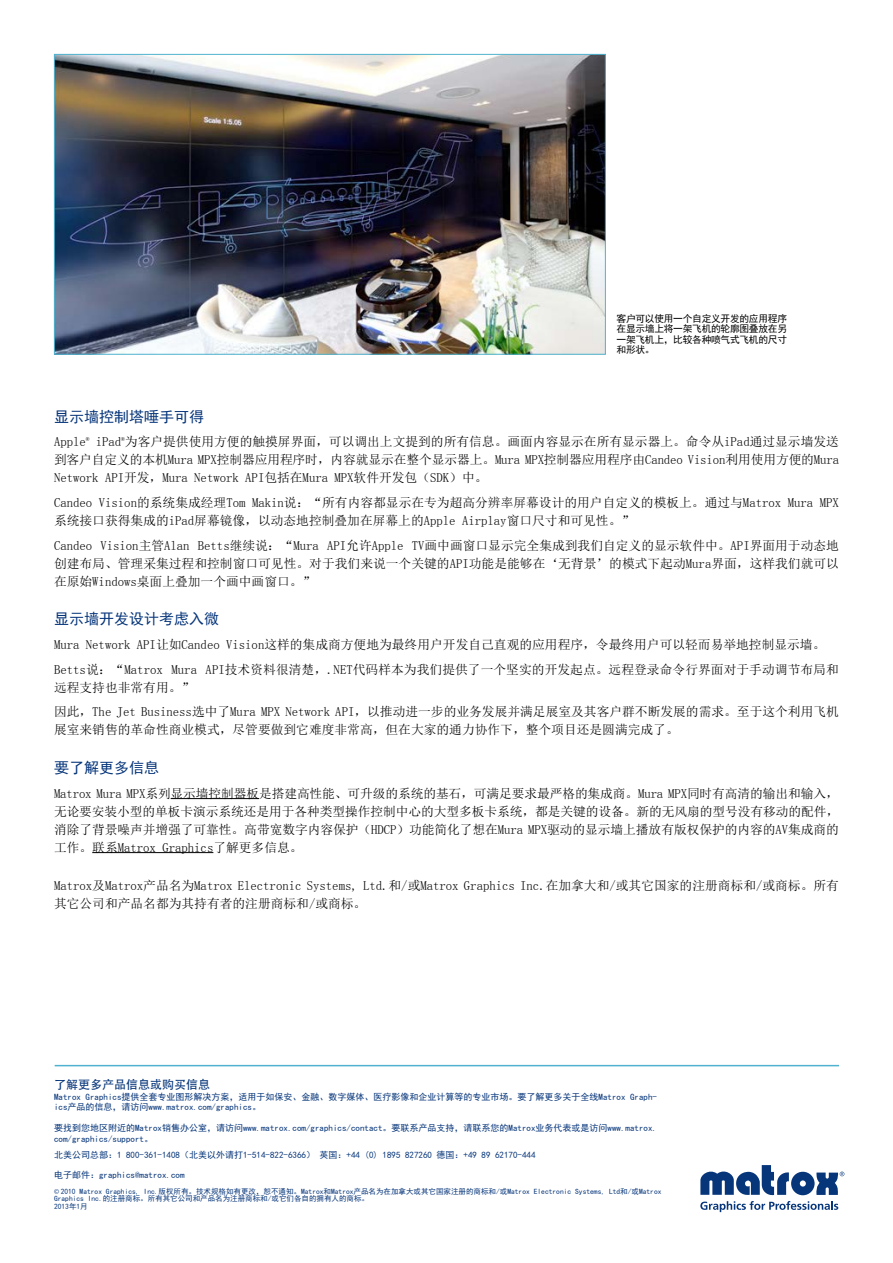
<style>
.page{position:relative;width:893px;height:1263px;background:#fff}
.page>*{position:absolute;margin:0;border:0;box-sizing:border-box;transform-origin:0 0}
.t1{font:15px "Sim Hei";color:#06357a}
.t2{font:12.75px/18px "Sim Sun";color:#000}
.t3{font:12px "Adobe Heiti Std";color:#06357a}
.t4{font:9.75px/10.5px "Sim Hei";letter-spacing:-.03em;color:#000;text-align:justify}
.t5{font:9px/10.5px "Sim Hei";color:#06357a}
.t6{font:7.5px/7.5px "Sim Hei";color:#06357a}
.s1{font-family:"Myriad Pro"}
</style>
<div class="page">
<hr style="left:171px;top:798px;width:88px;height:1px;background:#000">
<hr style="left:92px;top:852px;width:121px;height:1px;background:#000">
<hr style="left:55px;top:1065px;width:784px;height:1px;background:#4fb3cf">
<svg style="left:700px;top:1165px;width:144px;height:47px"></svg>
<img style="left:56px;top:56px;width:548px;height:297px">
<div style="left:54px;top:54px;width:552px;height:301px;border:1px solid #4fb3cf"></div>
<p class="t4" style="left:616px;top:313px;width:172px">客户可以使用一个自定义开发的应用程序在显示墙上将一架飞机的轮廓图叠放在另一架飞机上，比较各种喷气式飞机的尺寸和形状。</p>
<p class="t1" style="left:54px;top:409px;width:151px">显示墙控制塔唾手可得</p>
<p class="t2" style="left:54px;top:433px;width:787px;text-align:justify">Apple<sup>®</sup> iPad<sup>®</sup>为客户提供使用方便的触摸屏界面，可以调出上文提到的所有信息。画面内容显示在所有显示器上。命令从iPad通过显示墙发送到客户自定义的本机Mura MPX控制器应用程序时，内容就显示在整个显示器上。Mura MPX控制器应用程序由Candeo Vision利用使用方便的Mura Network API开发，Mura Network API包括在Mura MPX软件开发包（SDK）中。</p>
<p class="t2" style="left:54px;top:494px;width:786px">Candeo Vision的系统集成经理Tom Makin说：“所有内容都显示在专为超高分辨率屏幕设计的用户自定义的模板上。通过与Matrox Mura MPX系统接口获得集成的iPad屏幕镜像，以动态地控制叠加在屏幕上的Apple Airplay窗口尺寸和可见性。”</p>
<p class="t2" style="left:54px;top:536px;width:786px;text-align:justify">Candeo Vision主管Alan Betts继续说：“Mura API允许Apple TV画中画窗口显示完全集成到我们自定义的显示软件中。API界面用于动态地创建布局、管理采集过程和控制窗口可见性。对于我们来说一个关键的API功能是能够在‘无背景’的模式下起动Mura界面，这样我们就可以在原始Windows桌面上叠加一个画中画窗口。”</p>
<p class="t1" style="left:54px;top:611px;width:166px">显示墙开发设计考虑入微</p>
<p class="t2" style="left:54px;top:632px;width:786px;line-height:24.8px">Mura Network API让如Candeo Vision这样的集成商方便地为最终用户开发自己直观的应用程序，令最终用户可以轻而易举地控制显示墙。<br>Betts说：“Matrox Mura API技术资料很清楚，.NET代码样本为我们提供了一个坚实的开发起点。远程登录命令行界面对于手动调节布局和</p>
<p class="t2" style="left:54px;top:675px;width:786px;line-height:24.8px">远程支持也非常有用。”<br>因此，The Jet Business选中了Mura MPX Network API，以推动进一步的业务发展并满足展室及其客户群不断发展的需求。至于这个利用飞机</p>
<p class="t2" style="left:54px;top:721px;width:626px">展室来销售的革命性商业模式，尽管要做到它难度非常高，但在大家的通力协作下，整个项目还是圆满完成了。</p>
<p class="t1" style="left:54px;top:760px;width:107px">要了解更多信息</p>
<p class="t2" style="left:54px;top:784px;width:787px;text-align:justify">Matrox Mura MPX系列显示墙控制器板是搭建高性能、可升级的系统的基石，可满足要求最严格的集成商。Mura MPX同时有高清的输出和输入，无论要安装小型的单板卡演示系统还是用于各种类型操作控制中心的大型多板卡系统，都是关键的设备。新的无风扇的型号没有移动的配件，消除了背景噪声并增强了可靠性。高带宽数字内容保护（HDCP）功能简化了想在Mura MPX驱动的显示墙上播放有版权保护的内容的AV集成商的工作。联系Matrox Graphics了解更多信息。</p>
<p class="t2" style="left:54px;top:876px;width:786px">Matrox及Matrox产品名为Matrox Electronic Systems, Ltd.和/或Matrox Graphics Inc.在加拿大和/或其它国家的注册商标和/或商标。所有其它公司和产品名都为其持有者的注册商标和/或商标。</p>
<p class="t3" style="left:54px;top:1078px;width:157px">了解更多产品信息或购买信息</p>
<p class="t5" style="left:54px;top:1091px;width:604px">Matrox Graphics提供全套专业图形解决方案，适用于如保安、金融、数字媒体、医疗影像和企业计算等的专业市场。要了解更多关于全线Matrox Graph&shy;ics产品的信息，请访问www.matrox.com/graphics。</p>
<p class="t5" style="left:54px;top:1123px;width:604px">要找到您地区附近的Matrox销售办公室，请访问www.matrox.com/graphics/contact。要联系产品支持，请联系您的Matrox业务代表或是访问www.matrox. com/graphics/support。</p>
<p class="t5" style="left:54px;top:1145px;width:483px;line-height:19.4px">北美公司总部：1 800-361-1408（北美以外请打1-514-822-6366） 英国：+44 (0) 1895 827260 德国：+49 89 62170-444电子邮件：graphics@matrox.com</p>
<p class="t6" style="left:54px;top:1187px;width:609px"><span class="s1">©</span> 2010 Matrox Graphics, Inc.版权所有。技术规格如有更改，恕不通知。Matrox和Matrox产品名为在加拿大或其它国家注册的商标和/或Matrox Electronic Systems, Ltd和/或Matrox<br>Graphics Inc.的注册商标。所有其它公司和产品名为注册商标和/或它们各自的拥有人的商标。<br>2013年1月</p>
</div>
